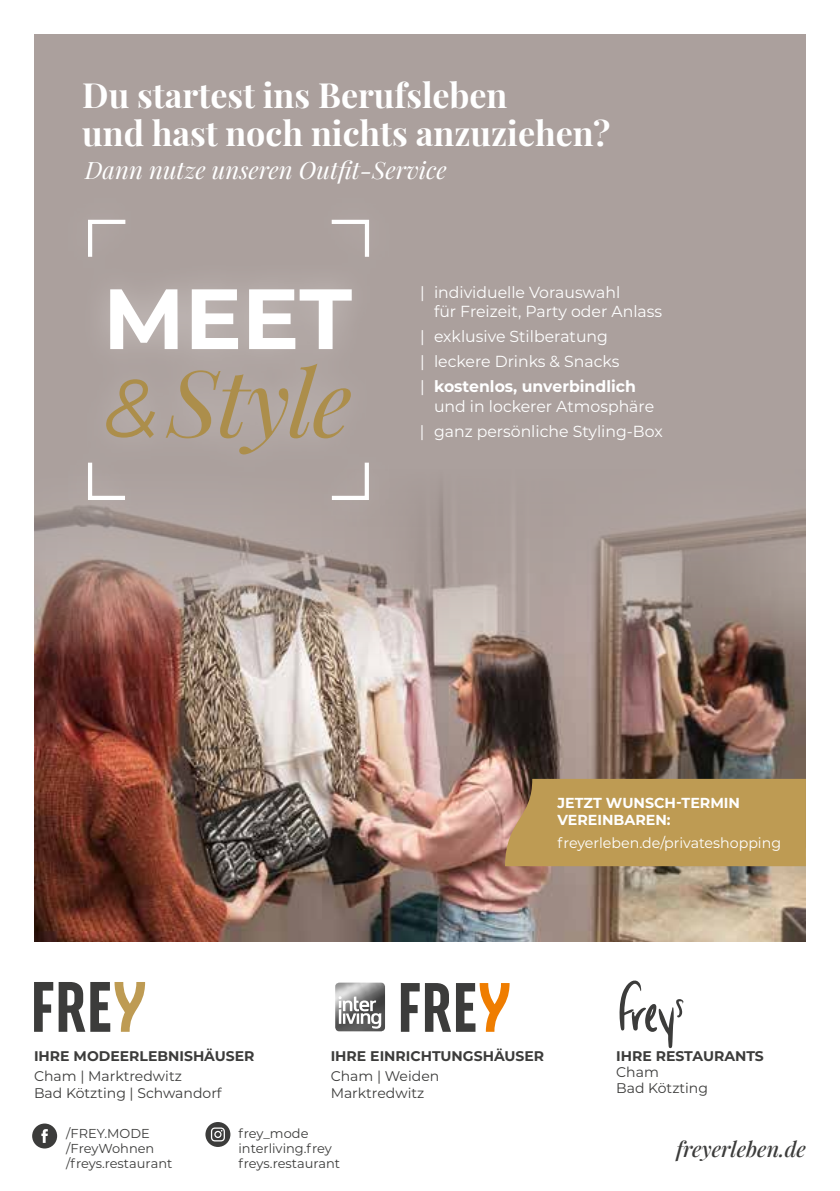
<style>
.page{position:relative;width:840px;height:1191px;background:#fff}
.page>*{position:absolute;margin:0;border:0;box-sizing:border-box;transform-origin:0 0}
.t1{font:italic 92.4px "Playfair Display";letter-spacing:-.02em;color:#ac8e4b}
.t2{font:700 85.4px "Montserrat";color:#fff}
.t3{font:700 34px/38px "Playfair Display";color:#fff}
.t4{font:italic 24px "Playfair Display";color:#fff}
.t5{font:italic 500 21.4px "Playfair Display";color:#3c3c3b}
.t6{font:16px/25.2px "Montserrat";color:#fff}
.t7{font:700 14.4px/17.4px "Montserrat";color:#fff}
.t8{font:14.4px "Montserrat";color:#fff}
.t9{font:14px/17px "Montserrat";color:#3c3c3b}
.t10{font:700 14px "Montserrat";color:#3c3c3b}
.t11{font:13px/15.2px "Montserrat";color:#3c3c3b}
.s1{font-family:"Montserrat";font-size:82px}
.s2{font-weight:700}
</style>
<div class="page">
<div style="left:34px;top:34px;width:771px;height:907px;background:#aba09d"></div>
<img style="left:34px;top:492px;width:771px;height:449px">
<svg style="left:34px;top:982px;width:19px;height:49px"></svg>
<svg style="left:59px;top:982px;width:86px;height:49px"></svg>
<svg style="left:400px;top:983px;width:109px;height:48px"></svg>
<img style="left:335px;top:982px;width:50px;height:49px">
<svg style="left:338px;top:996px;width:43px;height:32px"></svg>
<hr style="left:338px;top:1009px;width:3px;height:14px;background:#fff">
<svg style="left:619px;top:980px;width:64px;height:68px"></svg>
<div style="left:56px;top:188px;width:344px;height:343px;background:#ada29f"></div>
<svg style="left:88px;top:219px;width:38px;height:38px"></svg>
<svg style="left:331px;top:219px;width:38px;height:38px"></svg>
<svg style="left:331px;top:462px;width:38px;height:38px"></svg>
<svg style="left:88px;top:462px;width:37px;height:38px"></svg>
<div style="left:504px;top:779px;width:301px;height:87px;background:#be9b53"></div>
<svg style="left:205px;top:1122px;width:25px;height:25px"></svg>
<svg style="left:32px;top:1123px;width:25px;height:25px"></svg>
<h3 class="t3" style="left:82px;top:73px;width:529px">Du startest ins Berufsleben<br>und hast noch nichts anzuziehen?</h3>
<h3 class="t4" style="left:85px;top:151px;width:363px">Dann nutze unseren Outfit-Service</h3>
<h2 class="t2" style="left:103px;top:257px;width:250px">MEET</h2>
<h1 class="t1" style="left:104px;top:330px;width:249px"><span class="s1">&amp;</span>Style</h1>
<p class="t6" style="left:434px;top:282px;width:229px;line-height:19.2px;text-indent:-14px">| individuelle Vorauswahl<br>für Freizeit, Party oder Anlass</p>
<p class="t6" style="left:420px;top:323px;width:217px">| exklusive Stilberatung<br>| leckere Drinks &amp; Snacks<br>| <span class="s2">kostenlos, unverbindlich</span></p>
<p class="t6" style="left:420px;top:394px;width:244px;text-align:center">und in lockerer Atmosphäre<br>| ganz persönliche Styling-Box</p>
<p class="t7" style="left:557px;top:793px;width:184px">JETZT WUNSCH-TERMIN<br>VEREINBAREN:</p>
<p class="t8" style="left:557px;top:833px;width:225px">freyerleben.de/privateshopping</p>
<p class="t10" style="left:34px;top:1045px;width:222px">IHRE MODEERLEBNISHÄUSER</p>
<p class="t9" style="left:34px;top:1066px;width:189px">Cham | Marktredwitz<br>Bad Kötzting | Schwandorf</p>
<p class="t10" style="left:330px;top:1045px;width:215px">IHRE EINRICHTUNGSHÄUSER</p>
<p class="t9" style="left:330px;top:1066px;width:110px">Cham | Weiden<br>Marktredwitz</p>
<p class="t11" style="left:66px;top:1125px;width:107px">/FREY.MODE /FreyWohnen /freys.restaurant</p>
<p class="t11" style="left:238px;top:1125px;width:71px">frey_mode</p>
<p class="t11" style="left:238px;top:1155px;width:103px">freys.restaurant</p>
<p class="t11" style="left:238px;top:1140px;width:95px">interliving.frey</p>
<p class="t10" style="left:616px;top:1045px;width:149px">IHRE RESTAURANTS</p>
<p class="t9" style="left:616px;top:1063px;width:93px;line-height:16px">Cham<br>Bad Kötzting</p>
<h3 class="t5" style="left:675px;top:1132px;width:131px">freyerleben.de</h3>
</div>
